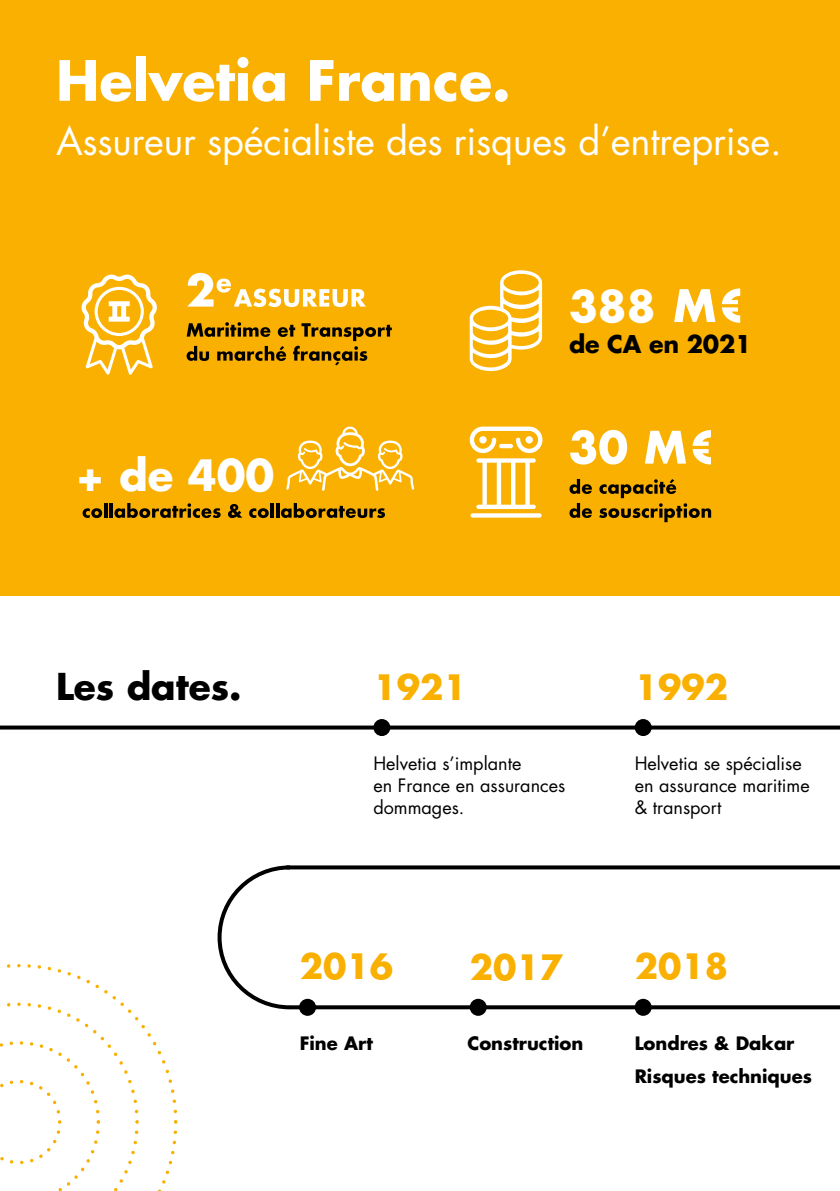
<style>
.page{position:relative;width:840px;height:1191px;background:#fff}
.page>*{position:absolute;margin:0;border:0;box-sizing:border-box;transform-origin:0 0}
.t1{font:700 54px "Futura";color:#fff}
.t2{font:700 42px "Futura";color:#fff}
.t3{font:38px "Futura Std";letter-spacing:-.005em;color:#fff}
.t4{font:700 36px "Futura";color:#000}
.t5{font:700 34px "Futura";color:#f9b000}
.t6{font:700 23.8px "Futura";letter-spacing:-.01em;color:#000}
.t7{font:18px/21.6px "Futura Std";color:#000}
.t8{font:700 18px/33px "Futura Std";color:#000}
</style>
<div class="page">
<div style="left:0;top:0;width:839px;height:595px;background:#f9b000"></div>
<svg style="left:0;top:725px;width:839px;height:4px;background:#222"></svg>
<svg style="left:286px;top:865px;width:553px;height:4px;background:#1b1b1b"></svg>
<svg style="left:289px;top:1005px;width:550px;height:4px;background:#141414"></svg>
<div style="left:373px;top:719px;width:17px;height:17px;background:#000;border-radius:50%"></div>
<div style="left:299px;top:998px;width:17px;height:17px;background:#000;border-radius:50%"></div>
<div style="left:634px;top:719px;width:17px;height:17px;background:#000;border-radius:50%"></div>
<div style="left:469px;top:998px;width:17px;height:17px;background:#000;border-radius:50%"></div>
<div style="left:634px;top:998px;width:17px;height:17px;background:#000;border-radius:50%"></div>
<svg style="left:286px;top:426px;width:128px;height:65px"></svg>
<svg style="left:83px;top:508px;width:19px;height:10px"></svg>
<hr style="left:104px;top:503px;width:3px;height:14px;background:#000">
<hr style="left:109px;top:503px;width:4px;height:14px;background:#000">
<svg style="left:114px;top:503px;width:106px;height:15px"></svg>
<svg style="left:228px;top:504px;width:14px;height:14px"></svg>
<svg style="left:249px;top:508px;width:19px;height:10px"></svg>
<hr style="left:270px;top:503px;width:3px;height:14px;background:#000">
<hr style="left:276px;top:503px;width:3px;height:14px;background:#000">
<svg style="left:281px;top:503px;width:104px;height:15px"></svg>
<svg style="left:570px;top:430px;width:56px;height:34px"></svg>
<svg style="left:645px;top:431px;width:40px;height:32px"></svg>
<svg style="left:692px;top:430px;width:18px;height:34px"></svg>
<svg style="left:569px;top:479px;width:22px;height:15px"></svg>
<svg style="left:569px;top:503px;width:22px;height:15px"></svg>
<svg style="left:599px;top:479px;width:111px;height:43px"></svg>
<svg style="left:469px;top:426px;width:73px;height:83px"></svg>
<svg style="left:470px;top:513px;width:71px;height:4px"></svg>
<svg style="left:187px;top:273px;width:179px;height:34px"></svg>
<svg style="left:186px;top:322px;width:205px;height:43px"></svg>
<svg style="left:81px;top:275px;width:76px;height:100px"></svg>
<svg style="left:0;top:964px;width:177px;height:227px"></svg>
<svg style="left:674px;top:289px;width:41px;height:33px"></svg>
<svg style="left:721px;top:288px;width:18px;height:35px"></svg>
<svg style="left:469px;top:270px;width:72px;height:101px"></svg>
<h1 class="t1" style="left:56px;top:43px;width:456px">Helvetia France.</h1>
<h3 class="t3" style="left:56px;top:117px;width:727px">Assureur spécialiste des risques d’entreprise.</h3>
<h2 class="t2" style="left:568px;top:277px;width:88px">388</h2>
<h2 class="t2" style="left:76px;top:446px;width:200px">+ de 400</h2>
<h3 class="t6" style="left:568px;top:328px;width:184px">de CA en 2021</h3>
<h3 class="t4" style="left:56px;top:661px;width:187px">Les dates.</h3>
<h3 class="t5" style="left:373px;top:663px;width:95px">1921</h3>
<h3 class="t5" style="left:634px;top:663px;width:95px">1992</h3>
<p class="t7" style="left:373px;top:753px;width:193px">Helvetia s’implante<br>en France en assurances dommages.</p>
<p class="t7" style="left:634px;top:753px;width:176px">Helvetia se spécialise en assurance maritime &amp; transport</p>
<h3 class="t5" style="left:299px;top:943px;width:95px">2016</h3>
<h3 class="t5" style="left:469px;top:943px;width:95px">2017</h3>
<h3 class="t5" style="left:634px;top:943px;width:95px">2018</h3>
<p class="t8" style="left:299px;top:1026px;width:75px">Fine Art</p>
<p class="t8" style="left:467px;top:1026px;width:117px">Construction</p>
<p class="t8" style="left:634px;top:1026px;width:179px">Londres &amp; Dakar<br>Risques techniques</p>
</div>
